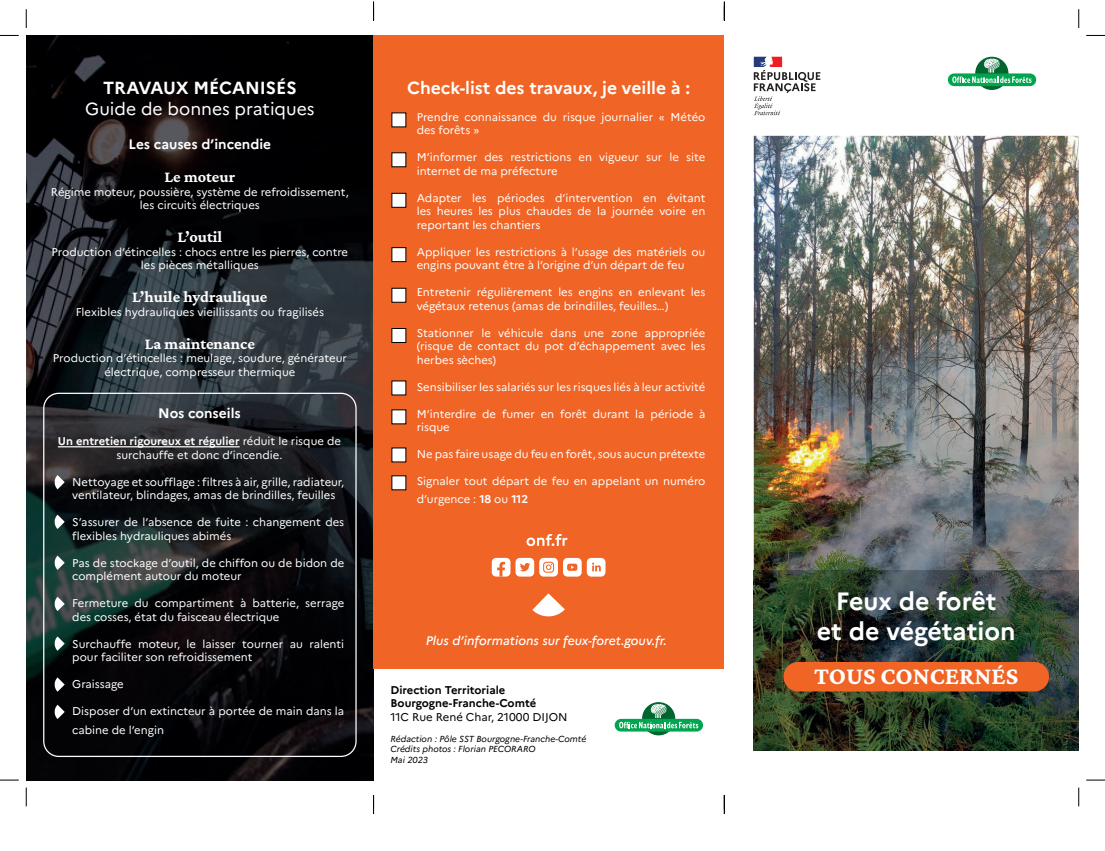
<style>
.page{position:relative;width:1105px;height:851px;background:#fff}
.page>*{position:absolute;margin:0;border:0;box-sizing:border-box;transform-origin:0 0}
.t1{font:700 25px "Marianne";color:#fff}
.t2{font:700 25px "Crimson Pro";color:#fff}
.t3{font:700 17.5px "Marianne";color:#fff}
.t4{font:17.5px "Marianne";color:#fff}
.t5{font:700 16.25px "Crimson Pro";color:#fff}
.t6{font:700 13.75px "Marianne";color:#fff}
.t7{font:italic 500 12.5px "Marianne";color:#fff}
.t8{font:11.25px/13.5px "Marianne";color:#fff}
.t9{font:700 11.25px/13.5px "Marianne";color:#000001}
.t10{font:11.25px "Marianne";color:#000001}
.t11{font:italic 8.75px/10.5px "Marianne";color:#000001}
.s1{font-weight:700}
</style>
<div class="page">
<img style="left:26px;top:35px;width:347px;height:745px">
<div style="left:373px;top:35px;width:351px;height:634px;background:#f06425"></div>
<img style="left:754px;top:136px;width:325px;height:434px">
<img style="left:754px;top:570px;width:325px;height:180px">
<svg style="left:754px;top:57px;width:66px;height:58px"></svg>
<div style="left:975px;top:57px;width:33px;height:33px;background:#00652e;border-radius:50%"></div>
<div style="left:948px;top:73px;width:88px;height:13px;background:#00a54f;border-radius:6px"></div>
<svg style="left:952px;top:58px;width:79px;height:25px"></svg>
<div style="left:515px;top:557px;width:19px;height:19px;background:#fff;border-radius:4px"></div>
<svg style="left:520px;top:563px;width:10px;height:8px"></svg>
<div style="left:563px;top:558px;width:19px;height:18px;background:#fff;border-radius:4px"></div>
<svg style="left:567px;top:563px;width:10px;height:7px"></svg>
<div style="left:539px;top:557px;width:19px;height:19px;background:#fff;border-radius:4px"></div>
<svg style="left:543px;top:561px;width:11px;height:11px"></svg>
<div style="left:492px;top:557px;width:18px;height:19px;background:#fff;border-radius:4px"></div>
<svg style="left:497px;top:561px;width:8px;height:15px"></svg>
<div style="left:587px;top:558px;width:18px;height:18px;background:#fff;border-radius:4px"></div>
<svg style="left:592px;top:562px;width:9px;height:9px"></svg>
<svg style="left:526px;top:534px;width:41px;height:12px"></svg>
<svg style="left:532px;top:593px;width:33px;height:23px"></svg>
<svg style="left:642px;top:702px;width:33px;height:33px"></svg>
<svg style="left:615px;top:718px;width:88px;height:13px"></svg>
<svg style="left:619px;top:703px;width:79px;height:25px"></svg>
<div style="left:392px;top:113px;width:14px;height:14px;background:#fff"></div>
<div style="left:392px;top:153px;width:14px;height:14px;background:#fff"></div>
<div style="left:392px;top:193px;width:14px;height:14px;background:#fff;border:1px solid #000001"></div>
<div style="left:392px;top:247px;width:14px;height:15px;background:#fff;border:1px solid #000001"></div>
<div style="left:392px;top:288px;width:14px;height:14px;background:#fff"></div>
<div style="left:392px;top:328px;width:14px;height:14px;background:#fff"></div>
<div style="left:392px;top:381px;width:14px;height:14px;background:#fff"></div>
<div style="left:392px;top:409px;width:14px;height:15px;background:#fff"></div>
<div style="left:392px;top:447px;width:14px;height:15px;background:#fff"></div>
<hr style="left:58px;top:446px;width:182px;height:1px;background:#fff">
<div style="left:43px;top:392px;width:314px;height:364px;border:1px solid #fff;border-radius:15px"></div>
<svg style="left:54px;top:475px;width:11px;height:14px"></svg>
<svg style="left:54px;top:514px;width:11px;height:15px"></svg>
<svg style="left:54px;top:555px;width:11px;height:15px"></svg>
<svg style="left:54px;top:596px;width:11px;height:15px"></svg>
<svg style="left:54px;top:636px;width:11px;height:14px"></svg>
<svg style="left:54px;top:677px;width:11px;height:14px"></svg>
<svg style="left:54px;top:704px;width:11px;height:15px"></svg>
<div style="left:783px;top:661px;width:266px;height:30px;background:#f06425;border-radius:15px"></div>
<div style="left:392px;top:475px;width:14px;height:15px;background:#fff"></div>
<svg style="left:0;top:35px;width:19px;height:1px"></svg>
<svg style="left:1086px;top:35px;width:19px;height:1px"></svg>
<svg style="left:0;top:779px;width:19px;height:1px"></svg>
<svg style="left:1086px;top:779px;width:19px;height:1px"></svg>
<svg style="left:25px;top:9px;width:2px;height:19px"></svg>
<svg style="left:25px;top:787px;width:2px;height:19px"></svg>
<svg style="left:1078px;top:9px;width:1px;height:19px"></svg>
<svg style="left:1078px;top:787px;width:1px;height:19px"></svg>
<svg style="left:373px;top:2px;width:1px;height:18px"></svg>
<svg style="left:373px;top:795px;width:1px;height:18px"></svg>
<svg style="left:724px;top:2px;width:1px;height:18px"></svg>
<svg style="left:724px;top:795px;width:1px;height:18px"></svg>
<h2 class="t3" style="left:103px;top:77px;width:195px">TRAVAUX MÉCANISÉS</h2>
<h2 class="t4" style="left:85px;top:98px;width:231px">Guide de bonnes pratiques</h2>
<p class="t6" style="left:129px;top:136px;width:144px">Les causes d’incendie</p>
<h3 class="t5" style="left:165px;top:166px;width:72px">Le moteur</h3>
<p class="t8" style="left:51px;top:185px;width:299px;text-align:center">Régime moteur, poussière, système de refroidissement, les circuits électriques</p>
<h3 class="t5" style="left:177px;top:226px;width:46px">L’outil</h3>
<p class="t8" style="left:52px;top:245px;width:298px;text-align:center">Production d’étincelles : chocs entre les pierres, contre les pièces métalliques</p>
<h3 class="t5" style="left:132px;top:286px;width:137px">L’huile hydraulique</h3>
<p class="t8" style="left:76px;top:305px;width:250px">Flexibles hydrauliques vieillissants ou fragilisés</p>
<h3 class="t5" style="left:145px;top:333px;width:112px">La maintenance</h3>
<p class="t8" style="left:53px;top:351px;width:296px;text-align:center">Production d’étincelles : meulage, soudure, générateur électrique, compresseur thermique</p>
<p class="t6" style="left:158px;top:405px;width:84px">Nos conseils</p>
<p class="t8" style="left:58px;top:434px;width:285px;text-align:center"><span class="s1">Un entretien rigoureux et régulier</span> réduit le risque de surchauffe et donc d’incendie.</p>
<p class="t8" style="left:72px;top:475px;width:273px">Nettoyage et soufflage : filtres à air, grille, radiateur, ventilateur, blindages, amas de brindilles, feuilles</p>
<p class="t8" style="left:72px;top:515px;width:273px">S’assurer de l’absence de fuite : changement des flexibles hydrauliques abimés</p>
<p class="t8" style="left:72px;top:556px;width:273px">Pas de stockage d’outil, de chiffon ou de bidon de complément autour du moteur</p>
<p class="t8" style="left:72px;top:596px;width:273px">Fermeture du compartiment à batterie, serrage des cosses, état du faisceau électrique</p>
<p class="t8" style="left:72px;top:637px;width:273px">Surchauffe moteur, le laisser tourner au ralenti pour faciliter son refroidissement</p>
<p class="t8" style="left:72px;top:677px;width:53px">Graissage</p>
<p class="t8" style="left:72px;top:702px;width:273px;line-height:18px">Disposer d’un extincteur à portée de main dans la cabine de l’engin</p>
<h2 class="t3" style="left:407px;top:77px;width:284px">Check-list des travaux, je veille à :</h2>
<p class="t8" style="left:417px;top:110px;width:238px">Prendre connaissance du risque journalier</p>
<p class="t8" style="left:671px;top:110px;width:36px">Météo</p>
<p class="t8" style="left:417px;top:123px;width:55px">des forêts</p>
<p class="t8" style="left:417px;top:150px;width:290px">M’informer des restrictions en vigueur sur le site internet de ma préfecture</p>
<p class="t8" style="left:417px;top:191px;width:290px;text-align:justify">Adapter les périodes d’intervention en évitant les heures les plus chaudes de la journée voire en reportant les chantiers</p>
<p class="t8" style="left:417px;top:245px;width:290px">Appliquer les restrictions à l’usage des matériels ou engins pouvant être à l’origine d’un départ de feu</p>
<p class="t8" style="left:417px;top:285px;width:290px">Entretenir régulièrement les engins en enlevant les végétaux retenus (amas de brindilles, feuilles…)</p>
<p class="t8" style="left:417px;top:326px;width:290px;text-align:justify">Stationner le véhicule dans une zone appropriée (risque de contact du pot d’échappement avec les herbes sèches)</p>
<p class="t8" style="left:417px;top:380px;width:290px">Sensibiliser les salariés sur les risques liés à leur activité</p>
<p class="t8" style="left:417px;top:407px;width:290px">M’interdire de fumer en forêt durant la période à risque</p>
<p class="t8" style="left:417px;top:447px;width:290px">Ne pas faire usage du feu en forêt, sous aucun prétexte</p>
<p class="t8" style="left:417px;top:472px;width:290px;line-height:18px">Signaler tout départ de feu en appelant un numéro d’urgence : <span class="s1">18</span> ou <span class="s1">112</span></p>
<p class="t7" style="left:426px;top:633px;width:242px">Plus d’informations sur feux-foret.gouv.fr.</p>
<p class="t9" style="left:390px;top:682px;width:147px">Direction Territoriale<br>Bourgogne-Franche-Comté</p>
<p class="t10" style="left:390px;top:709px;width:179px">11C Rue René Char, 21000 DIJON</p>
<p class="t11" style="left:390px;top:733px;width:197px">Rédaction : Pôle SST Bourgogne-Franche-Comté<br>Crédits photos : Florian PECORARO<br>Mai 2023</p>
<h1 class="t1" style="left:836px;top:585px;width:162px">Feux de forêt</h1>
<h1 class="t1" style="left:817px;top:615px;width:200px">et de végétation</h1>
<h1 class="t2" style="left:814px;top:660px;width:205px">TOUS CONCERNÉS</h1>
</div>
